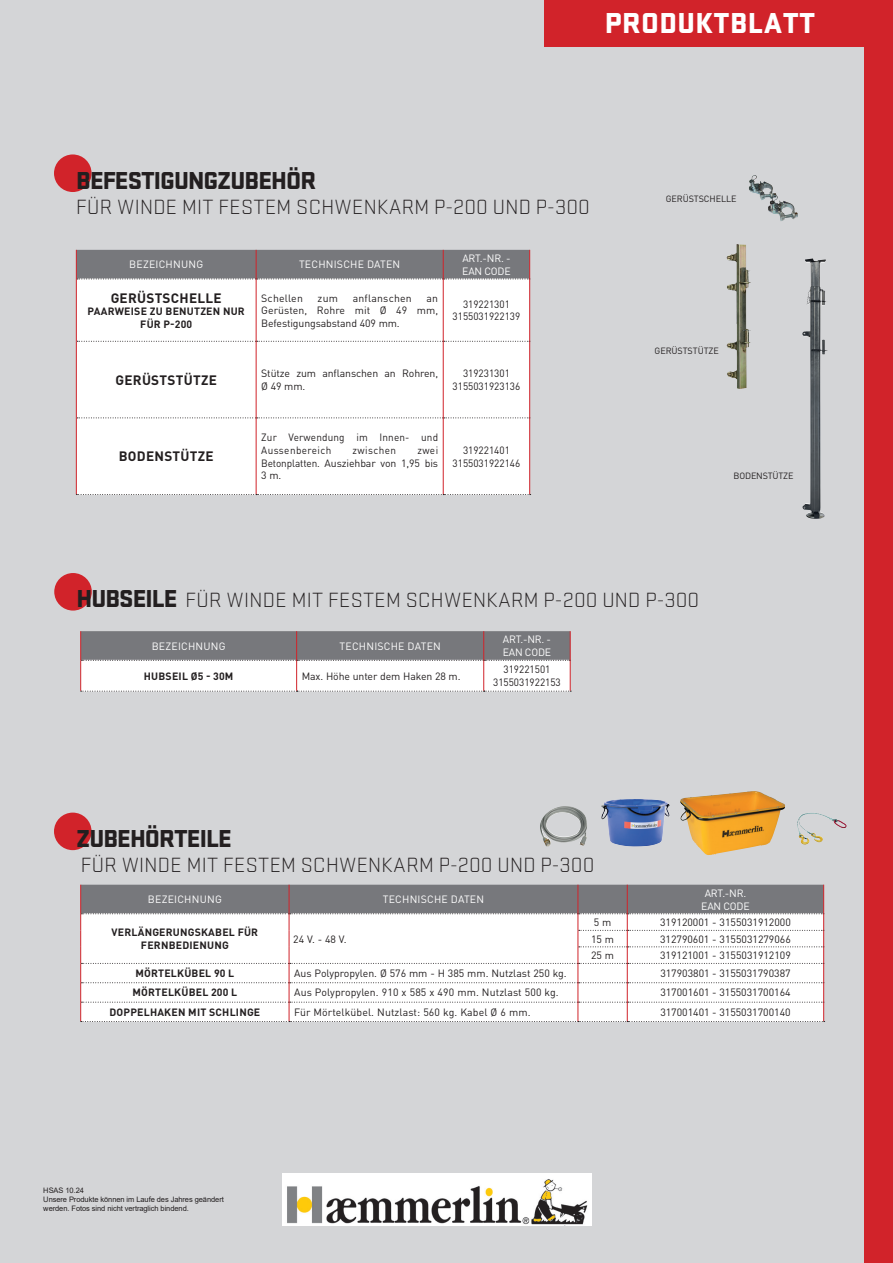
<style>
.page{position:relative;width:893px;height:1263px;background:#fff}
.page>*{position:absolute;margin:0;border:0;box-sizing:border-box;transform-origin:0 0}
.t1{font:900 30px "Stratum No 1";letter-spacing:.015em;color:#fff}
.t2{font:900 25.5px "Stratum No 1";letter-spacing:-.035em;color:#231f20}
.t3{font:300 21.45px "Stratum No 1";letter-spacing:.015em;color:#231f20}
.t4{font:700 13.5px "DIN Pro";letter-spacing:.02em;color:#231f20}
.t5{font:10.5px/12.6px "DIN Pro";color:#231f20;text-align:justify}
.t6{font:10.5px/12.6px "DIN Pro";color:#231f20;text-align:center;scale:.95 1}
.t7{font:700 10.5px/12.6px "DIN Pro";letter-spacing:.02em;color:#231f20;text-align:center}
.t8{font:10.5px "DIN Pro";letter-spacing:.02em;color:#fff}
.t9{font:10.5px/12.6px "DIN Pro";letter-spacing:-.02em;color:#fff}
.t10{font:10.5px "DIN Pro";letter-spacing:.02em;color:#231f20}
.t11{font:10.5px "DIN Pro";letter-spacing:.04em;color:#231f20;scale:.95 1}
.t12{font:9px "DIN Pro";letter-spacing:-.01em;color:#231f20}
.t13{font:7.5px/9px "Arial";letter-spacing:-.01em;color:#231f20}
.s1{font-weight:900;font-size:25.5px}
</style>
<div class="page">
<div style="left:0;top:0;width:882px;height:1263px;background:#d4d5d7"></div>
<div style="left:544px;top:0;width:345px;height:46px;background:#d1232a"></div>
<div style="left:864px;top:0;width:29px;height:1263px;background:#d1232a"></div>
<svg style="left:80px;top:631px;width:491px;height:61px;background:#bcbcbe"></svg>
<hr style="left:80px;top:660px;width:1px;height:31px;background:#d1232a">
<hr style="left:296px;top:660px;width:1px;height:31px;background:#d1232a">
<hr style="left:483px;top:660px;width:1px;height:31px;background:#d1232a">
<hr style="left:570px;top:660px;width:1px;height:31px;background:#d1232a">
<div style="left:54px;top:573px;width:38px;height:38px;background:#d1232a;border-radius:50%"></div>
<img style="left:601px;top:799px;width:69px;height:48px">
<img style="left:797px;top:813px;width:50px;height:32px">
<img style="left:680px;top:791px;width:105px;height:64px">
<div style="left:54px;top:813px;width:38px;height:37px;background:#d1232a;border-radius:50%"></div>
<img style="left:282px;top:1174px;width:309px;height:51px">
<div style="left:77px;top:280px;width:452px;height:214px;background:#fff"></div>
<svg style="left:77px;top:341px;width:452px;height:1px"></svg>
<svg style="left:77px;top:417px;width:452px;height:1px"></svg>
<svg style="left:76px;top:494px;width:455px;height:1px"></svg>
<svg style="left:76px;top:250px;width:454px;height:30px;background:#7c7c7f"></svg>
<hr style="left:76px;top:279px;width:1px;height:62px;background:#d1232a">
<hr style="left:256px;top:279px;width:1px;height:62px;background:#d1232a">
<hr style="left:443px;top:279px;width:1px;height:62px;background:#d1232a">
<hr style="left:529px;top:279px;width:1px;height:62px;background:#d1232a">
<hr style="left:76px;top:341px;width:1px;height:77px;background:#d1232a">
<hr style="left:256px;top:341px;width:1px;height:77px;background:#d1232a">
<hr style="left:443px;top:341px;width:1px;height:77px;background:#d1232a">
<hr style="left:529px;top:341px;width:1px;height:77px;background:#d1232a">
<hr style="left:76px;top:418px;width:1px;height:76px;background:#d1232a">
<hr style="left:256px;top:418px;width:1px;height:76px;background:#d1232a">
<hr style="left:443px;top:418px;width:1px;height:76px;background:#d1232a">
<hr style="left:529px;top:418px;width:1px;height:76px;background:#d1232a">
<img style="left:749px;top:175px;width:49px;height:46px">
<img style="left:802px;top:259px;width:25px;height:260px">
<img style="left:726px;top:244px;width:25px;height:145px">
<div style="left:54px;top:154px;width:38px;height:38px;background:#d1232a;border-radius:50%"></div>
<svg style="left:80px;top:885px;width:745px;height:137px;background:#dfdfdf"></svg>
<img style="left:540px;top:806px;width:47px;height:40px">
<h1 class="t1" style="left:605px;top:6px;width:212px">PRODUKTBLATT</h1>
<h2 class="t2" style="left:76px;top:166px;width:242px">BEFESTIGUNGZUBEHÖR</h2>
<h3 class="t3" style="left:76px;top:196px;width:515px">FÜR WINDE MIT FESTEM SCHWENKARM P-200 UND P-300</h3>
<p class="t8" style="left:129px;top:257px;width:75px">BEZEICHNUNG</p>
<p class="t8" style="left:299px;top:257px;width:103px">TECHNISCHE DATEN</p>
<p class="t9" style="left:462px;top:252px;width:50px">ART.-NR. -<br>EAN CODE</p>
<p class="t4" style="left:111px;top:289px;width:112px">GERÜSTSCHELLE</p>
<p class="t7" style="left:88px;top:305px;width:159px">PAARWEISE ZU BENUTZEN NUR<br>FÜR P-200</p>
<p class="t10" style="left:261px;top:291px;width:43px">Schellen</p>
<p class="t5" style="left:318px;top:291px;width:22px">zum</p>
<p class="t10" style="left:353px;top:291px;width:61px">anflanschen</p>
<p class="t5" style="left:261px;top:291px;width:178px;text-indent:165px">an Gerüsten, Rohre mit Ø 49 mm, Befestigungsabstand 409 mm.</p>
<p class="t6" style="left:453px;top:297px;width:73px">319221301<br>3155031922139</p>
<p class="t4" style="left:116px;top:371px;width:103px">GERÜSTSTÜTZE</p>
<p class="t5" style="left:261px;top:367px;width:178px">Stütze zum anflanschen an Rohren,<br>Ø 49 mm.</p>
<p class="t6" style="left:453px;top:367px;width:73px">319231301<br>3155031923136</p>
<p class="t4" style="left:119px;top:447px;width:96px">BODENSTÜTZE</p>
<p class="t6" style="left:261px;top:431px;width:188px;text-align:left">Zur Verwendung im Innen- und<br>Aussenbereich</p>
<p class="t6" style="left:261px;top:443px;width:188px;text-align:justify;text-indent:156px">zwei Betonplatten. Ausziehbar von 1,95 bis 3 m.</p>
<p class="t6" style="left:453px;top:443px;width:73px">319221401<br>3155031922146</p>
<p class="t11" style="left:353px;top:443px;width:47px">zwischen</p>
<p class="t12" style="left:666px;top:192px;width:72px">GERÜSTSCHELLE</p>
<p class="t12" style="left:655px;top:345px;width:66px">GERÜSTSTÜTZE</p>
<p class="t12" style="left:734px;top:470px;width:61px">BODENSTÜTZE</p>
<h3 class="t3" style="left:76px;top:589px;width:624px"><span class="s1">HUBSEILE</span> FÜR WINDE MIT FESTEM SCHWENKARM P-200 UND P-300</h3>
<p class="t8" style="left:152px;top:639px;width:75px">BEZEICHNUNG</p>
<p class="t8" style="left:340px;top:639px;width:103px">TECHNISCHE DATEN</p>
<p class="t9" style="left:503px;top:633px;width:50px">ART.-NR. -<br>EAN CODE</p>
<p class="t7" style="left:144px;top:669px;width:91px">HUBSEIL Ø5 - 30M</p>
<p class="t5" style="left:302px;top:669px;width:160px">Max. Höhe unter dem Haken 28 m.</p>
<p class="t6" style="left:493px;top:663px;width:73px">319221501<br>3155031922153</p>
<h2 class="t2" style="left:76px;top:824px;width:157px">ZUBEHÖRTEILE</h2>
<h3 class="t3" style="left:81px;top:853px;width:515px">FÜR WINDE MIT FESTEM SCHWENKARM P-200 UND P-300</h3>
<p class="t8" style="left:148px;top:892px;width:75px">BEZEICHNUNG</p>
<p class="t8" style="left:383px;top:892px;width:103px">TECHNISCHE DATEN</p>
<p class="t9" style="left:701px;top:886px;width:50px;text-align:center">ART.-NR.<br>EAN CODE</p>
<p class="t7" style="left:112px;top:926px;width:148px">VERLÄNGERUNGSKABEL FÜR<br>FERNBEDIENUNG</p>
<p class="t5" style="left:293px;top:932px;width:55px">24 V. - 48 V.</p>
<p class="t5" style="left:594px;top:915px;width:19px">5 m</p>
<p class="t5" style="left:660px;top:915px;width:132px">319120001 - 3155031912000</p>
<p class="t5" style="left:591px;top:932px;width:25px">15 m</p>
<p class="t5" style="left:660px;top:932px;width:132px">312790601 - 3155031279066</p>
<p class="t5" style="left:591px;top:949px;width:25px">25 m</p>
<p class="t5" style="left:660px;top:949px;width:132px">319121001 - 3155031912109</p>
<p class="t7" style="left:135px;top:966px;width:100px">MÖRTELKÜBEL 90 L</p>
<p class="t5" style="left:294px;top:966px;width:274px">Aus Polypropylen. Ø 576 mm - H 385 mm. Nutzlast 250 kg.</p>
<p class="t5" style="left:660px;top:966px;width:132px">317903801 - 3155031790387</p>
<p class="t7" style="left:133px;top:986px;width:106px">MÖRTELKÜBEL 200 L</p>
<p class="t5" style="left:294px;top:986px;width:266px">Aus Polypropylen. 910 x 585 x 490 mm. Nutzlast 500 kg.</p>
<p class="t5" style="left:660px;top:986px;width:132px">317001601 - 3155031700164</p>
<p class="t7" style="left:109px;top:1005px;width:152px">DOPPELHAKEN MIT SCHLINGE</p>
<p class="t5" style="left:294px;top:1005px;width:238px">Für Mörtelkübel. Nutzlast: 560 kg. Kabel Ø 6 mm.</p>
<p class="t5" style="left:660px;top:1005px;width:132px">317001401 - 3155031700140</p>
<p class="t13" style="left:43px;top:1186px;width:182px">HSAS 10.24<br>Unsere Produkte können im Laufe des Jahres geändert werden. Fotos sind nicht vertraglich bindend.</p>
</div>
